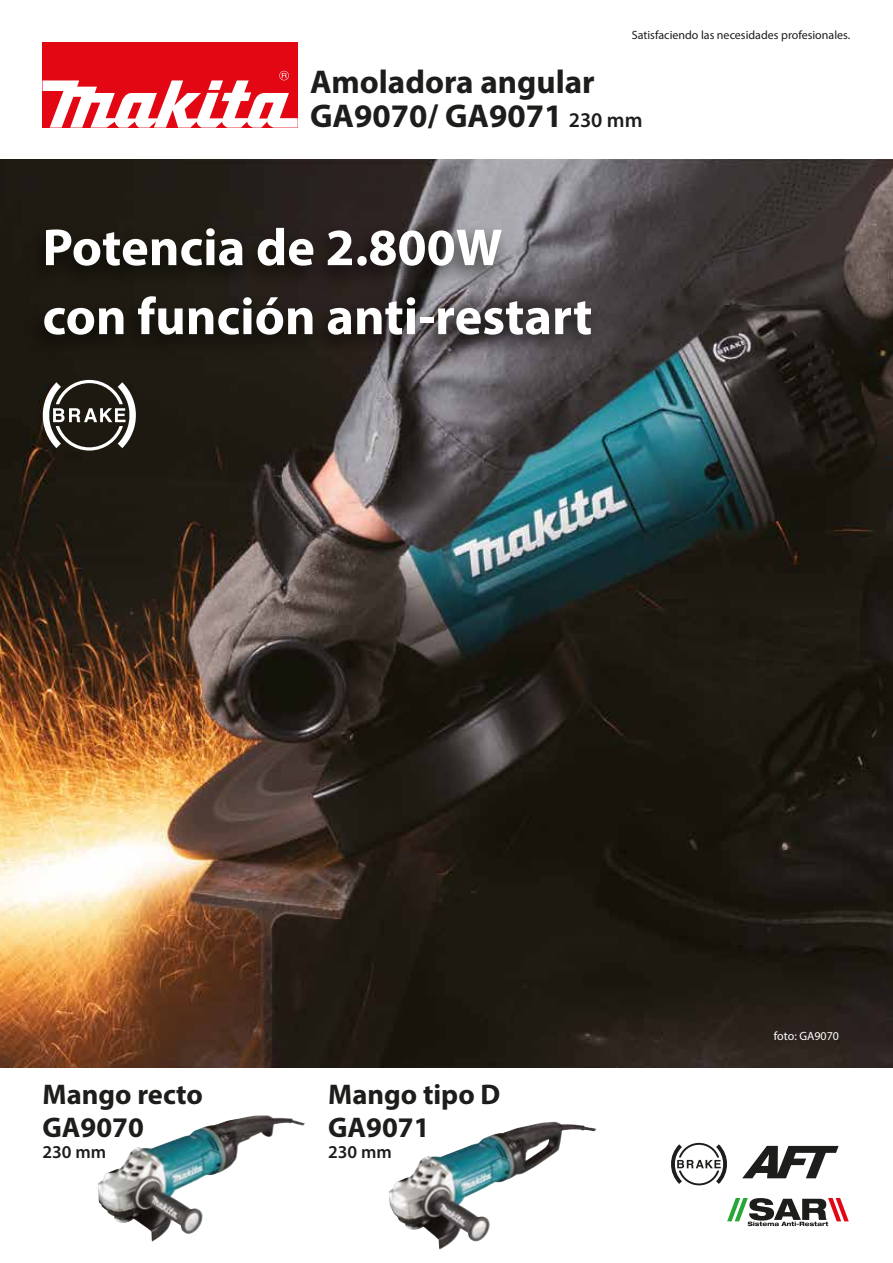
<style>
.page{position:relative;width:893px;height:1263px;background:#fff}
.page>*{position:absolute;margin:0;border:0;box-sizing:border-box;transform-origin:0 0}
.t1{font:700 52.5px/69px "Myriad Pro";color:#fff}
.t2{font:700 33px "Myriad Pro";color:#1d1d1b}
.t3{font:700 28.5px/33px "Myriad Pro";color:#1d1d1b}
.t4{font:600 18.15px "Myriad Pro";color:#1d1d1b}
.t5{font:12px "Myriad Pro";color:#1d1d1b}
.t6{font:12px "Myriad Pro";color:#fff}
.s1{font-weight:600;font-size:21px}
</style>
<div class="page">
<img style="left:0;top:159px;width:893px;height:908px">
<div style="left:43px;top:43px;width:255px;height:85px;background:#e30613"></div>
<svg style="left:43px;top:71px;width:255px;height:57px"></svg>
<svg style="left:742px;top:1145px;width:96px;height:34px"></svg>
<svg style="left:742px;top:1146px;width:97px;height:32px"></svg>
<svg style="left:671px;top:1143px;width:56px;height:42px"></svg>
<svg style="left:727px;top:1198px;width:122px;height:28px"></svg>
<img style="left:16px;top:207px;width:850px;height:315px">
<img style="left:98px;top:1115px;width:167px;height:127px">
<img style="left:388px;top:1122px;width:164px;height:128px">
<h2 class="t2" style="left:310px;top:60px;width:286px">Amoladora angular</h2>
<p class="t5" style="left:632px;top:27px;width:220px">Satisfaciendo las necesidades profesionales.</p>
<h2 class="t2" style="left:310px;top:94px;width:334px">GA9070/ GA9071 <span class="s1">230 mm</span></h2>
<h1 class="t1" style="left:43px;top:211px;width:551px">Potencia de 2.800W con función anti-restart</h1>
<h3 class="t3" style="left:43px;top:1077px;width:162px">Mango recto</h3>
<h3 class="t3" style="left:43px;top:1110px;width:103px">GA9070</h3>
<h3 class="t4" style="left:43px;top:1140px;width:65px">230 mm</h3>
<h3 class="t3" style="left:328px;top:1077px;width:174px">Mango tipo D<br>GA9071</h3>
<h3 class="t4" style="left:328px;top:1141px;width:65px">230 mm</h3>
<p class="t6" style="left:774px;top:1029px;width:67px">foto: GA9070</p>
</div>
